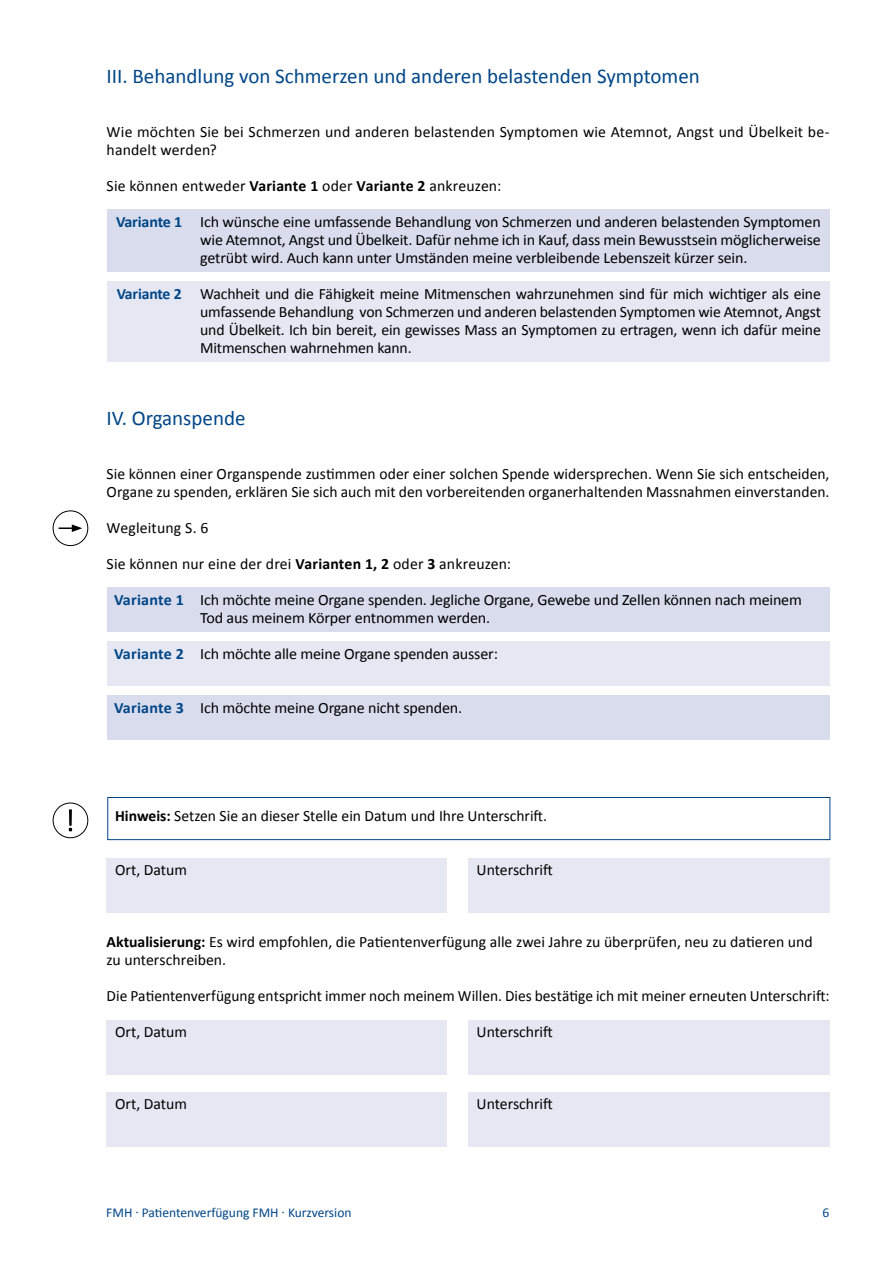
<style>
.page{position:relative;width:893px;height:1263px;background:#fff}
.page>*{position:absolute;margin:0;border:0;box-sizing:border-box;transform-origin:0 0}
.SBR_H2_14{font:21px "Calibri";color:#004687}
.SBR_Option_Kasten_Zeile1_10{font:15.75px/18px "Calibri";color:#000}
.SBR_Option_Kasten_Zeile1_15{font:15.75px/18px "Calibri";letter-spacing:-.01em;color:#000;text-align:justify}
.Inhalt_book2{font:15.75px "Calibri";color:#000}
.t1{font:13.5px "Calibri";color:#004687}
.s1{font-weight:700}
.s2{font-weight:700;color:#004687}
</style>
<div class="page">
<div style="left:107px;top:797px;width:723px;height:43px;border:1px solid #004687"></div>
<div style="left:107px;top:209px;width:722px;height:62px;background:#d8dced"></div>
<div style="left:107px;top:281px;width:722px;height:80px;background:#e5e8f3"></div>
<div style="left:107px;top:587px;width:722px;height:44px;background:#d8dced"></div>
<div style="left:107px;top:641px;width:722px;height:44px;background:#e5e8f3"></div>
<div style="left:107px;top:695px;width:722px;height:44px;background:#d8dced"></div>
<div style="left:53px;top:510px;width:35px;height:36px;border:1px solid #000;border-radius:50%"></div>
<svg style="left:59px;top:524px;width:23px;height:8px"></svg>
<div style="left:107px;top:858px;width:340px;height:54px;background:#e5e8f3"></div>
<div style="left:107px;top:1020px;width:340px;height:54px;background:#e5e8f3"></div>
<div style="left:107px;top:1092px;width:340px;height:54px;background:#e5e8f3"></div>
<div style="left:468px;top:858px;width:361px;height:54px;background:#e5e8f3"></div>
<div style="left:468px;top:1020px;width:361px;height:54px;background:#e5e8f3"></div>
<div style="left:468px;top:1092px;width:361px;height:54px;background:#e5e8f3"></div>
<svg style="left:69px;top:809px;width:3px;height:22px"></svg>
<div style="left:53px;top:803px;width:35px;height:35px;border:1px solid #000;border-radius:50%"></div>
<h2 class="SBR_H2_14" style="left:107px;top:61px;width:595px">III. Behandlung von Schmerzen und anderen belastenden Symptomen</h2>
<p class="SBR_Option_Kasten_Zeile1_10" style="left:107px;top:122px;width:724px">Wie möchten Sie bei Schmerzen und anderen belastenden Symptomen wie Atemnot, Angst und Übelkeit be&shy;handelt werden?</p>
<p class="SBR_Option_Kasten_Zeile1_10" style="left:107px;top:176px;width:396px">Sie können entweder <span class="s1">Variante 1</span> oder <span class="s1">Variante 2</span> ankreuzen:</p>
<p class="SBR_Option_Kasten_Zeile1_15" style="left:200px;top:212px;width:622px;text-indent:-84px"><span class="s2">Variante 1</span> Ich wünsche eine umfassende Behandlung von Schmerzen und anderen belastenden Symptomen wie Atemnot, Angst und Übelkeit. Dafür nehme ich in Kauf, dass mein Bewusstsein möglicherweise getrübt wird. Auch kann unter Umständen meine verbleibende Lebenszeit kürzer sein.</p>
<p class="SBR_Option_Kasten_Zeile1_10" style="left:200px;top:284px;width:622px;text-align:justify;text-indent:-83px"><span class="s2">Variante 2</span> Wachheit und die Fähigkeit meine Mitmenschen wahrzunehmen sind für mich wichtiger als eine umfassende Behandlung von Schmerzen und anderen belastenden Symptomen wie Atemnot, Angst und Übelkeit. Ich bin bereit, ein gewisses Mass an Symptomen zu ertragen, wenn ich dafür meine Mitmenschen wahrnehmen kann.</p>
<h2 class="SBR_H2_14" style="left:107px;top:403px;width:140px">IV. Organspende</h2>
<p class="SBR_Option_Kasten_Zeile1_10" style="left:107px;top:464px;width:724px">Sie können einer Organspende zustimmen oder einer solchen Spende widersprechen. Wenn Sie sich entscheiden,<br>Organe zu spenden, erklären Sie sich auch mit den vorbereitenden organerhaltenden Massnahmen einverstanden.</p>
<p class="SBR_Option_Kasten_Zeile1_10" style="left:107px;top:518px;width:103px">Wegleitung S. 6</p>
<p class="SBR_Option_Kasten_Zeile1_10" style="left:107px;top:554px;width:406px">Sie können nur eine der drei <span class="s1">Varianten 1, 2</span> oder <span class="s1">3</span> ankreuzen:</p>
<p class="SBR_Option_Kasten_Zeile1_15" style="left:200px;top:590px;width:603px;text-indent:-86px"><span class="s2">Variante 1</span> Ich möchte meine Organe spenden. Jegliche Organe, Gewebe und Zellen können nach meinem<br>Tod aus meinem Körper entnommen werden.</p>
<p class="SBR_Option_Kasten_Zeile1_10" style="left:114px;top:644px;width:385px"><span class="s2">Variante 2</span> Ich möchte alle meine Organe spenden ausser:</p>
<p class="SBR_Option_Kasten_Zeile1_15" style="left:114px;top:698px;width:350px"><span class="s2">Variante 3</span> Ich möchte meine Organe nicht spenden.</p>
<p class="SBR_Option_Kasten_Zeile1_10" style="left:115px;top:806px;width:433px"><span class="s1">Hinweis:</span> Setzen Sie an dieser Stelle ein Datum und Ihre Unterschrift.</p>
<p class="Inhalt_book2" style="left:115px;top:859px;width:73px">Ort, Datum</p>
<p class="Inhalt_book2" style="left:477px;top:859px;width:78px">Unterschrift</p>
<p class="SBR_Option_Kasten_Zeile1_10" style="left:107px;top:932px;width:707px"><span class="s1">Aktualisierung:</span> Es wird empfohlen, die Patientenverfügung alle zwei Jahre zu überprüfen, neu zu datieren und zu unterschreiben.</p>
<p class="SBR_Option_Kasten_Zeile1_10" style="left:107px;top:986px;width:724px">Die Patientenverfügung entspricht immer noch meinem Willen. Dies bestätige ich mit meiner erneuten Unterschrift:</p>
<p class="Inhalt_book2" style="left:115px;top:1021px;width:73px">Ort, Datum</p>
<p class="Inhalt_book2" style="left:477px;top:1021px;width:78px">Unterschrift</p>
<p class="Inhalt_book2" style="left:115px;top:1093px;width:73px">Ort, Datum</p>
<p class="Inhalt_book2" style="left:477px;top:1093px;width:78px">Unterschrift</p>
<p class="t1" style="left:106px;top:1203px;width:247px">FMH · Patientenverfügung FMH · Kurzversion</p>
<p class="t1" style="left:822px;top:1203px;width:8px">6</p>
</div>
